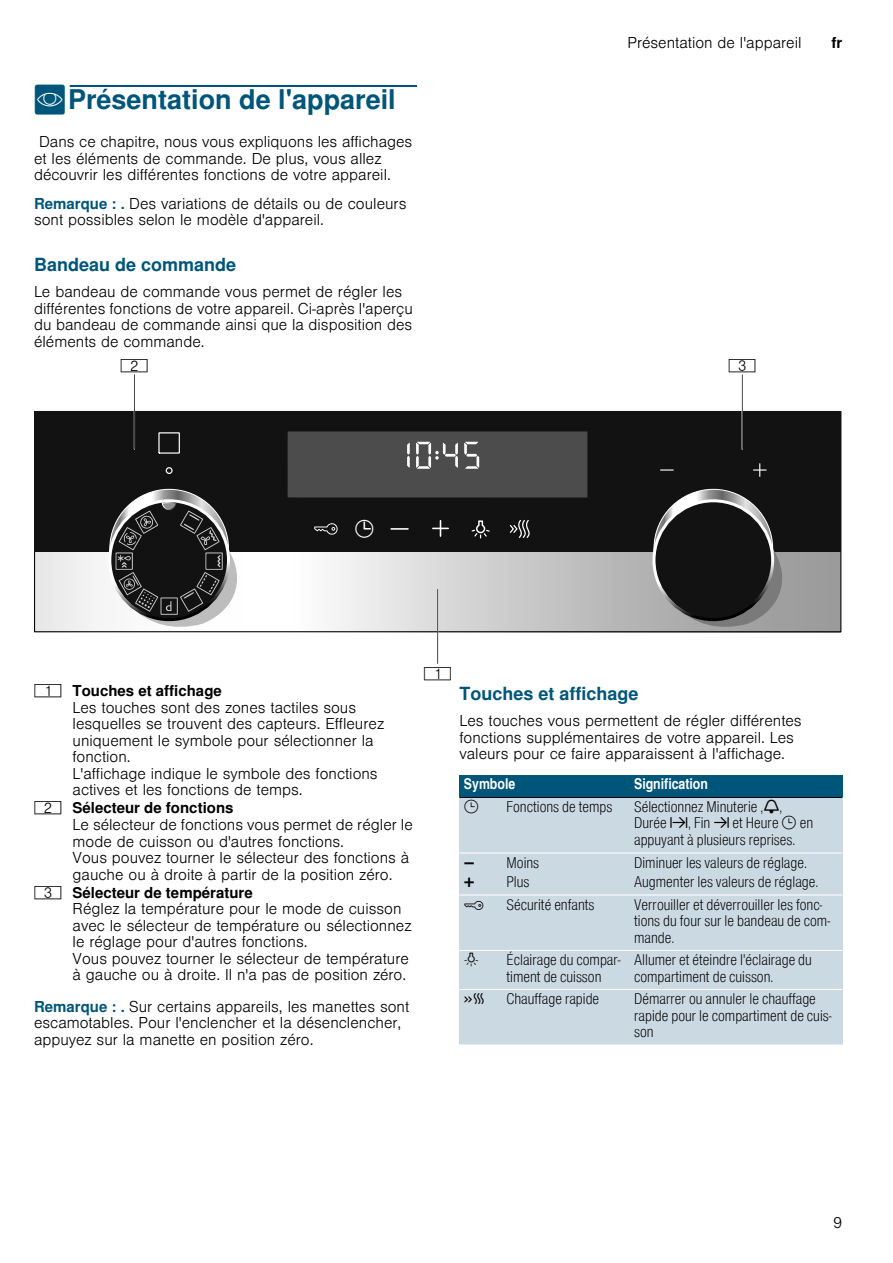
<style>
.page{position:relative;width:893px;height:1263px;background:#fff}
.page>*{position:absolute;margin:0;border:0;box-sizing:border-box;transform-origin:0 0}
.t1{font:700 27px "Nimbus San L";color:#00567a}
.t2{font:700 18px "Nimbus San L";color:#00567a}
.t3{font:300 15px/16.5px "Nimbus San L";color:#000}
.t4{font:15px/16.5px "Nimbus San L Lig Con";color:#000}
.t5{font:15px "Nimbus San L Bol Con";color:#fff}
.t6{font:700 15px "Nimbus San L";color:#000}
.t7{font:15px/19.5px "BSH Symb Gaggenau";color:#000}
.t8{font:15px "BSH Symb PH3";color:#000}
.t9{font:15px "BSH Symb PH1";color:#000}
.t10{font:15px "BSH Symb PH5";color:#000}
.t11{font:15px "BSH Symb All";color:#000}
.s1{font-family:"BSH Symb PG2";font-weight:400}
.s2{font-weight:700;color:#00567a}
.s3{font-family:"BSH Symb PG";font-weight:400}
.s4{font-weight:700}
.s5{font-family:"BSH Symb All"}
.s6{font-family:"BSH Symb PH1"}
.s7{font-family:"BSH Symb PH3"}
</style>
<div class="page">
<div style="left:70px;top:85px;width:347px;height:2px;border:1px solid #00567a"></div>
<svg style="left:36px;top:551px;width:803px;height:79px"></svg>
<div style="left:35px;top:411px;width:805px;height:140px;background:#121212"></div>
<hr style="left:437px;top:589px;width:1px;height:74px;background:#000">
<svg style="left:165px;top:467px;width:8px;height:7px"></svg>
<svg style="left:158px;top:432px;width:22px;height:22px"></svg>
<div style="left:287px;top:431px;width:300px;height:66px;background:#4c4c4c"></div>
<hr style="left:133px;top:375px;width:2px;height:74px;background:#fff">
<hr style="left:134px;top:375px;width:1px;height:74px;background:#000">
<hr style="left:741px;top:375px;width:2px;height:74px;background:#fff">
<hr style="left:741px;top:375px;width:1px;height:74px;background:#000">
<svg style="left:391px;top:528px;width:17px;height:2px"></svg>
<svg style="left:314px;top:523px;width:23px;height:12px"></svg>
<svg style="left:433px;top:521px;width:15px;height:15px"></svg>
<svg style="left:509px;top:520px;width:20px;height:18px"></svg>
<svg style="left:471px;top:520px;width:18px;height:18px"></svg>
<svg style="left:673px;top:545px;width:119px;height:86px;background:#8c8c8c"></svg>
<svg style="left:654px;top:489px;width:118px;height:119px"></svg>
<div style="left:654px;top:501px;width:118px;height:119px;background:#121212;border-radius:50%"></div>
<div style="left:652px;top:499px;width:122px;height:122px;border:3px solid #fff;border-radius:50%"></div>
<svg style="left:110px;top:489px;width:118px;height:119px"></svg>
<svg style="left:116px;top:502px;width:131px;height:128px"></svg>
<svg style="left:660px;top:469px;width:13px;height:2px"></svg>
<svg style="left:753px;top:463px;width:13px;height:14px"></svg>
<div style="left:459px;top:775px;width:170px;height:22px;background:#00567a"></div>
<div style="left:629px;top:775px;width:213px;height:22px;background:#00567a"></div>
<div style="left:459px;top:797px;width:43px;height:56px;background:#cbd9e3"></div>
<div style="left:502px;top:797px;width:127px;height:56px;background:#cbd9e3"></div>
<div style="left:629px;top:797px;width:213px;height:56px;background:#cbd9e3"></div>
<div style="left:459px;top:853px;width:43px;height:42px;background:#cbd9e3"></div>
<div style="left:502px;top:853px;width:127px;height:42px;background:#cbd9e3"></div>
<div style="left:629px;top:853px;width:213px;height:42px;background:#cbd9e3"></div>
<div style="left:459px;top:895px;width:43px;height:55px;background:#cbd9e3"></div>
<div style="left:502px;top:895px;width:127px;height:55px;background:#cbd9e3"></div>
<div style="left:629px;top:895px;width:213px;height:55px;background:#cbd9e3"></div>
<div style="left:459px;top:950px;width:43px;height:39px;background:#cbd9e3"></div>
<div style="left:502px;top:950px;width:127px;height:39px;background:#cbd9e3"></div>
<div style="left:629px;top:950px;width:213px;height:39px;background:#cbd9e3"></div>
<div style="left:459px;top:989px;width:43px;height:56px;background:#cbd9e3"></div>
<div style="left:502px;top:989px;width:127px;height:56px;background:#cbd9e3"></div>
<div style="left:629px;top:989px;width:213px;height:56px;background:#cbd9e3"></div>
<hr style="left:459px;top:797px;width:383px;height:1px;background:#000">
<hr style="left:459px;top:852px;width:383px;height:1px;background:#fff">
<hr style="left:459px;top:894px;width:383px;height:1px;background:#fff">
<hr style="left:459px;top:950px;width:383px;height:1px;background:#fff">
<hr style="left:459px;top:989px;width:383px;height:1px;background:#fff">
<hr style="left:459px;top:1044px;width:383px;height:1px;background:#fff">
<h1 class="t1" style="left:34px;top:83px;width:363px"><span class="s1">*</span>Présentation de l'appareil</h1>
<p class="t3" style="left:34px;top:132px;width:380px;text-indent:5px">Dans ce chapitre, nous vous expliquons les affichages et les éléments de commande. De plus, vous allez découvrir les différentes fonctions de votre appareil.</p>
<p class="t3" style="left:34px;top:194px;width:374px"><span class="s2">Remarque : .</span> Des variations de détails ou de couleurs sont possibles selon le modèle d'appareil.</p>
<p class="t2" style="left:34px;top:253px;width:204px">Bandeau de commande</p>
<p class="t3" style="left:34px;top:282px;width:380px">Le bandeau de commande vous permet de régler les différentes fonctions de votre appareil. Ci-après l'aperçu du bandeau de commande ainsi que la disposition des éléments de commande.</p>
<p class="t3" style="left:627px;top:33px;width:175px">Présentation de l'appareil</p>
<p class="t6" style="left:831px;top:34px;width:12px">fr</p>
<p class="t3" style="left:73px;top:681px;width:313px;text-indent:-39px"><span class="s3">(</span> <span class="s4">Touches et affichage<br></span>Les touches sont des zones tactiles sous lesquelles se trouvent des capteurs. Effleurez uniquement le symbole pour sélectionner la fonction.<br>L'affichage indique le symbole des fonctions actives et les fonctions de temps.</p>
<p class="t3" style="left:73px;top:798px;width:342px;text-indent:-39px"><span class="s3">0</span> <span class="s4">Sélecteur de fonctions<br></span>Le sélecteur de fonctions vous permet de régler le mode de cuisson ou d'autres fonctions.<br>Vous pouvez tourner le sélecteur des fonctions à gauche ou à droite à partir de la position zéro.</p>
<p class="t3" style="left:73px;top:882px;width:340px;text-indent:-39px"><span class="s3">8</span> <span class="s4">Sélecteur de température<br></span>Réglez la température pour le mode de cuisson avec le sélecteur de température ou sélectionnez le réglage pour d'autres fonctions.<br>Vous pouvez tourner le sélecteur de température à gauche ou à droite. Il n'a pas de position zéro.</p>
<p class="t3" style="left:34px;top:996px;width:377px"><span class="s2">Remarque : .</span> Sur certains appareils, les manettes sont escamotables. Pour l'enclencher et la désenclencher, appuyez sur la manette en position zéro.</p>
<p class="t2" style="left:459px;top:682px;width:181px">Touches et affichage</p>
<p class="t3" style="left:459px;top:711px;width:344px">Les touches vous permettent de régler différentes fonctions supplémentaires de votre appareil. Les valeurs pour ce faire apparaissent à l'affichage.</p>
<p class="t5" style="left:464px;top:775px;width:53px">Symbole</p>
<p class="t5" style="left:634px;top:775px;width:75px">Signification</p>
<p class="t8" style="left:464px;top:798px;width:17px">v</p>
<p class="t4" style="left:506px;top:798px;width:107px">Fonctions de temps</p>
<p class="t4" style="left:634px;top:798px;width:181px">Sélectionnez Minuterie ,<span class="s5">V</span>,<br>Durée <span class="s6">x</span>, Fin <span class="s6">y</span> et Heure <span class="s7">v</span> en appuyant à plusieurs reprises.</p>
<p class="t7" style="left:464px;top:852px;width:12px">A @</p>
<p class="t4" style="left:506px;top:852px;width:34px;line-height:19.5px">Moins<br>Plus</p>
<p class="t4" style="left:634px;top:852px;width:186px;line-height:19.5px">Diminuer les valeurs de réglage.<br>Augmenter les valeurs de réglage.</p>
<p class="t9" style="left:464px;top:896px;width:22px">'</p>
<p class="t4" style="left:506px;top:895px;width:90px">Sécurité enfants</p>
<p class="t4" style="left:634px;top:895px;width:197px">Verrouiller et déverrouiller les fonc&shy;tions du four sur le bandeau de com&shy;mande.</p>
<p class="t10" style="left:464px;top:951px;width:17px">=</p>
<p class="t4" style="left:506px;top:951px;width:116px">Éclairage du compar&shy;timent de cuisson</p>
<p class="t4" style="left:634px;top:951px;width:179px">Allumer et éteindre l'éclairage du compartiment de cuisson.</p>
<p class="t11" style="left:464px;top:990px;width:22px">c</p>
<p class="t4" style="left:506px;top:990px;width:94px">Chauffage rapide</p>
<p class="t4" style="left:634px;top:990px;width:199px">Démarrer ou annuler le chauffage rapide pour le compartiment de cuis&shy;son</p>
<p class="t3" style="left:833px;top:1213px;width:11px">9</p>
</div>
